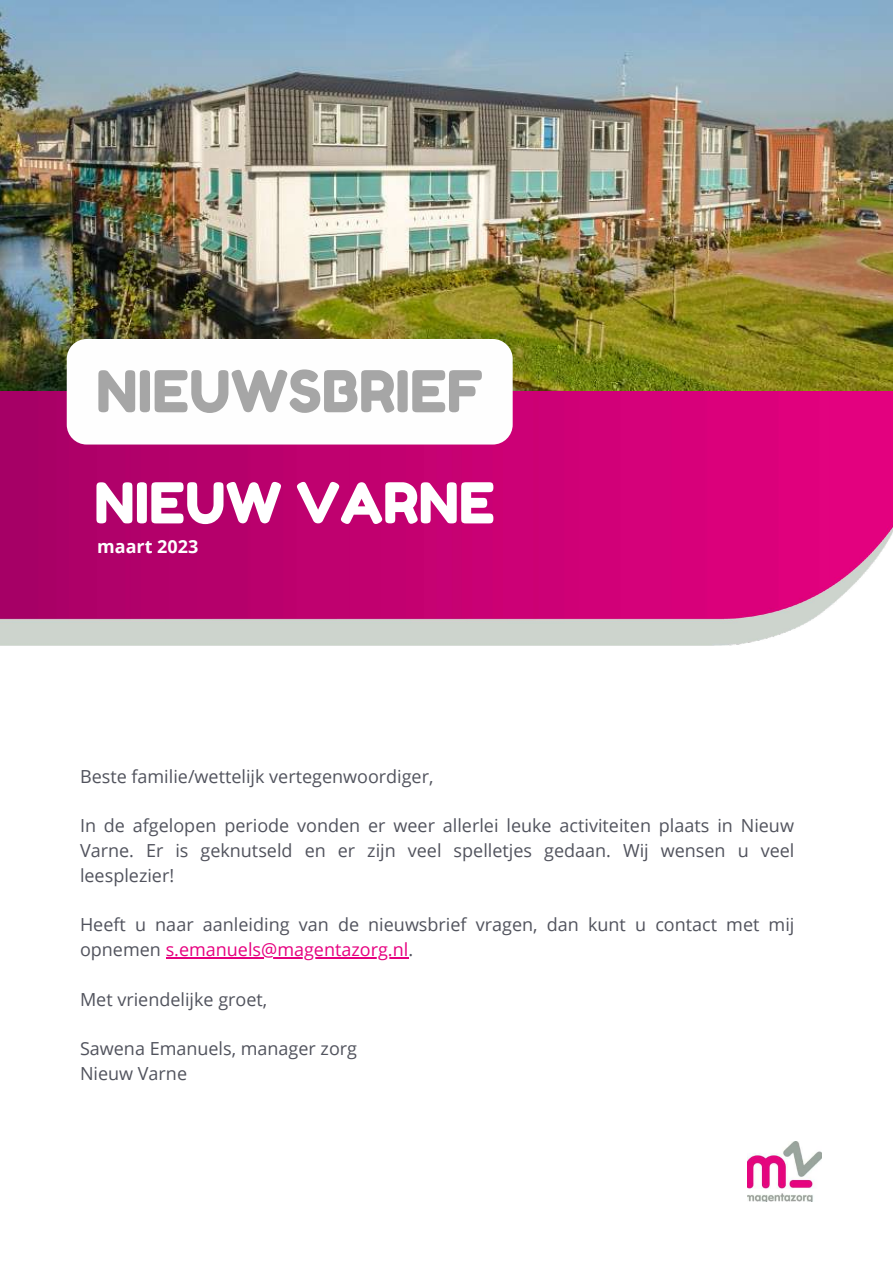
<style>
.page{position:relative;width:893px;height:1263px;background:#fff}
.page>*{position:absolute;margin:0;border:0;box-sizing:border-box;transform-origin:0 0}
.t1{font:57.53px "Fredoka One";color:#a6a6a6}
.t2{font:56.18px "Fredoka One";color:#fff}
.t3{font:18px/24.8px "Open Sans";color:#51535d}
.t4{font:700 18px "Open Sans";color:#fefefe}
.s1{color:#e6007f}
</style>
<div class="page">
<img style="left:0;top:0;width:893px;height:392px">
<img style="left:748px;top:1142px;width:73px;height:59px">
<hr style="left:166px;top:957px;width:242px;height:2px;background:#e6007f">
<img style="left:0;top:392px;width:893px;height:254px">
<div style="left:67px;top:339px;width:446px;height:105px;background:#fefefe;border-radius:20px"></div>
<h1 class="t1" style="left:96px;top:356px;width:389px">NIEUWSBRIEF</h1>
<h2 class="t2" style="left:94px;top:469px;width:402px">NIEUW VARNE</h2>
<p class="t4" style="left:97px;top:534px;width:103px">maart 2023</p>
<p class="t3" style="left:80px;top:763px;width:355px">Beste familie/wettelijk vertegenwoordiger,</p>
<p class="t3" style="left:80px;top:813px;width:716px;text-align:justify">In de afgelopen periode vonden er weer allerlei leuke activiteiten plaats in Nieuw Varne. Er is geknutseld en er zijn veel spelletjes gedaan. Wij wensen u veel leesplezier!</p>
<p class="t3" style="left:80px;top:912px;width:716px">Heeft u naar aanleiding van de nieuwsbrief vragen, dan kunt u contact met mij opnemen <span class="s1">s.emanuels@magentazorg.nl</span>.</p>
<p class="t3" style="left:80px;top:986px;width:189px">Met vriendelijke groet,</p>
<p class="t3" style="left:80px;top:1036px;width:278px">Sawena Emanuels, manager zorg<br>Nieuw Varne</p>
</div>
